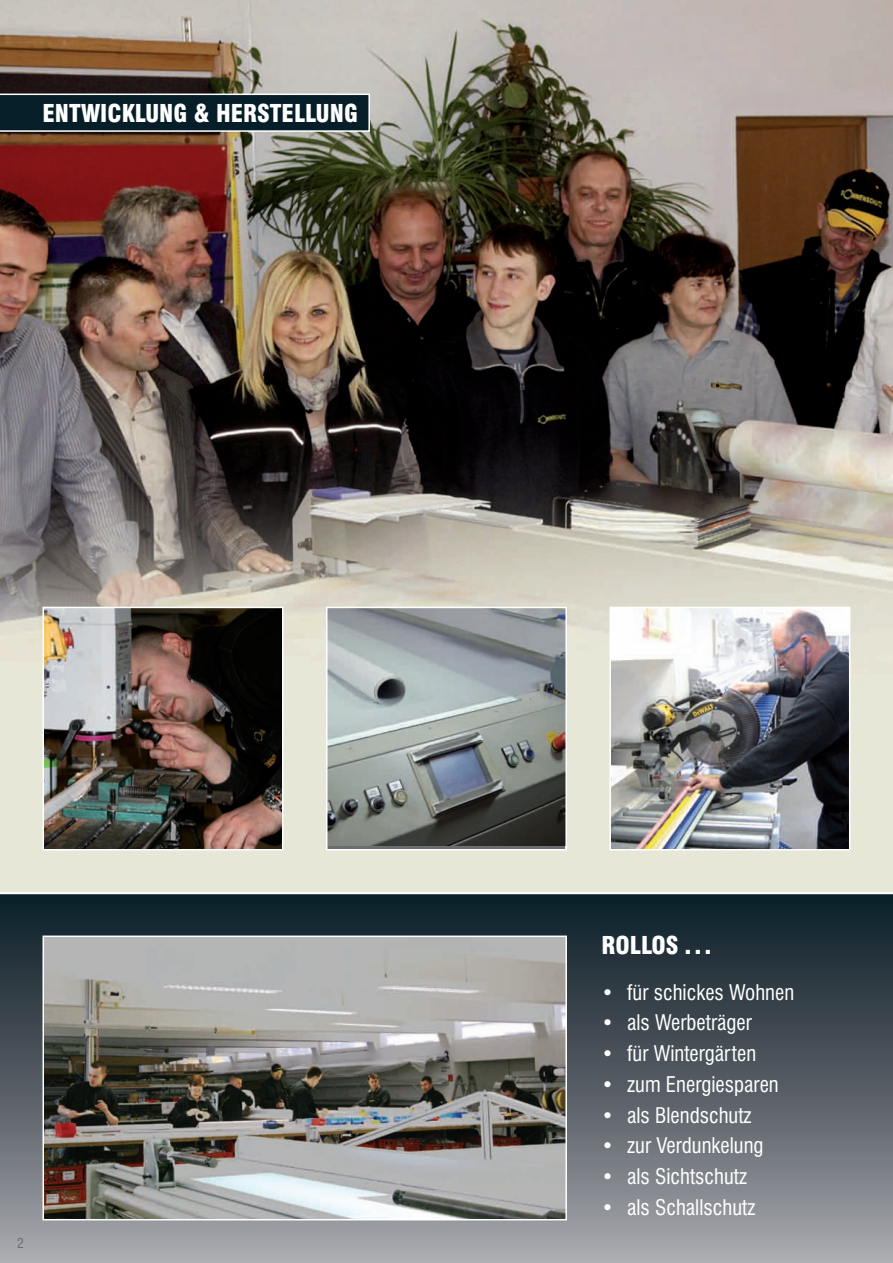
<style>
.page{position:relative;width:893px;height:1263px;background:#fff}
.page>*{position:absolute;margin:0;border:0;box-sizing:border-box;transform-origin:0 0}
.t1{font:900 condensed 24px "Swiss 721 BT";color:#fff}
.t2{font:condensed 21px "Swiss 721 BT";color:#fff}
.t3{font:condensed 13.5px "Swiss 721 BT";color:#6c6d70}
</style>
<div class="page">
<div style="left:0;top:893px;width:893px;height:370px;background:linear-gradient(to bottom,#071922,#a6a5ab)"></div>
<img style="left:0;top:0;width:893px;height:892px">
<img style="left:46px;top:610px;width:234px;height:237px">
<div style="left:43px;top:607px;width:240px;height:243px;border:2px solid #fff"></div>
<img style="left:329px;top:610px;width:235px;height:236px">
<div style="left:326px;top:607px;width:241px;height:243px;border:2px solid #fff"></div>
<img style="left:612px;top:610px;width:235px;height:237px">
<div style="left:609px;top:607px;width:241px;height:243px;border:2px solid #fff"></div>
<img style="left:46px;top:938px;width:518px;height:279px">
<div style="left:43px;top:935px;width:524px;height:285px;border:2px solid #fff"></div>
<svg style="left:0;top:94px;width:370px;height:38px;background:#182e36"></svg>
<hr style="left:0;top:892px;width:893px;height:2px;background:#fff">
<p class="t1" style="left:43px;top:100px;width:317px">ENTWICKLUNG &amp; HERSTELLUNG</p>
<p class="t3" style="left:17px;top:1235px;width:8px">2</p>
<p class="t1" style="left:601px;top:931px;width:111px">ROLLOS . . .</p>
<p class="t2" style="left:601px;top:980px;width:194px">• für schickes Wohnen</p>
<p class="t2" style="left:601px;top:1011px;width:152px">• als Werbeträger</p>
<p class="t2" style="left:601px;top:1041px;width:156px">• für Wintergärten</p>
<p class="t2" style="left:601px;top:1072px;width:179px">• zum Energiesparen</p>
<p class="t2" style="left:601px;top:1103px;width:152px">• als Blendschutz</p>
<p class="t2" style="left:601px;top:1134px;width:164px">• zur Verdunkelung</p>
<p class="t2" style="left:601px;top:1164px;width:147px">• als Sichtschutz</p>
<p class="t2" style="left:601px;top:1195px;width:155px">• als Schallschutz</p>
</div>
